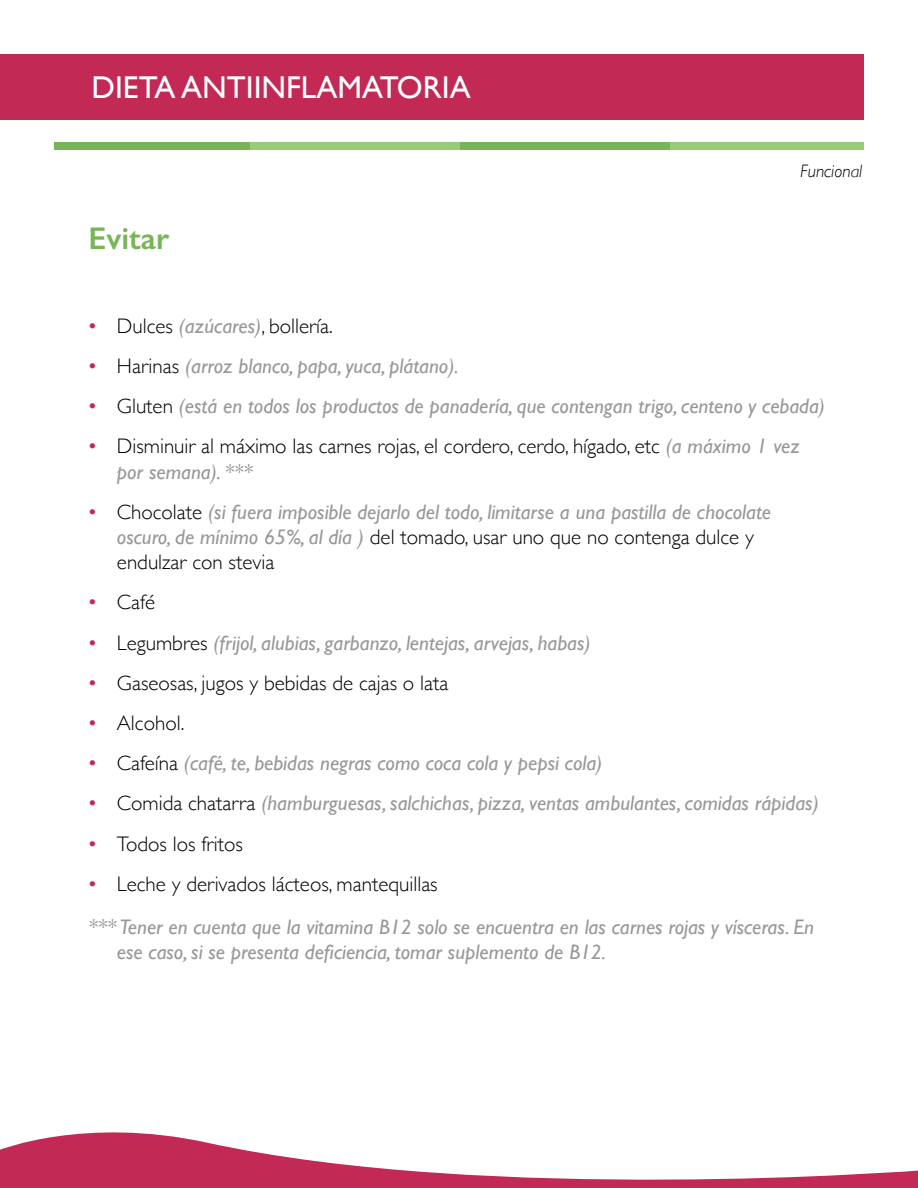
<style>
.page{position:relative;width:918px;height:1188px;background:#fff}
.page>*{position:absolute;margin:0;border:0;box-sizing:border-box;transform-origin:0 0}
.t1{font:31.5px "Gill Sans";color:#fff}
.t2{font:600 31.5px "Gill Sans";color:#78b557}
.t3{font:italic 21px/25.2px "Gill Sans";color:#989898}
.t4{font:300 21px/25.2px "Gill Sans";color:#000}
.t5{font:italic 300 18px "Gill Sans";color:#000}
.s1{font-weight:400;font-style:italic;color:#c22955}
.s2{font-weight:400;font-style:italic;color:#989898}
.s3{color:#c22955}
.s4{font-weight:300;font-style:normal;color:#000}
</style>
<div class="page">
<svg style="left:0;top:1132px;width:918px;height:56px"></svg>
<div style="left:0;top:54px;width:864px;height:66px;background:#c22955"></div>
<div style="left:54px;top:142px;width:196px;height:8px;background:#78b557"></div>
<div style="left:460px;top:142px;width:210px;height:8px;background:#78b557"></div>
<div style="left:250px;top:142px;width:210px;height:8px;background:#99cc78"></div>
<div style="left:670px;top:142px;width:194px;height:8px;background:#99cc78"></div>
<h1 class="t1" style="left:91px;top:69px;width:381px">DIETA ANTIINFLAMATORIA</h1>
<h1 class="t2" style="left:88px;top:220px;width:82px">Evitar</h1>
<p class="t5" style="left:800px;top:161px;width:64px">Funcional</p>
<p class="t4" style="left:88px;top:312px;width:246px"><span class="s1">•</span> Dulces <span class="s2">(azúcares)</span>, bollería.</p>
<p class="t3" style="left:88px;top:353px;width:372px"><span class="s3">•</span> <span class="s4">Harinas</span> (arroz blanco, papa, yuca, plátano).</p>
<p class="t3" style="left:88px;top:393px;width:738px"><span class="s3">•</span> <span class="s4">Gluten</span> (está en todos los productos de panadería, que contengan trigo, centeno y cebada)</p>
<p class="t4" style="left:117px;top:433px;width:685px;text-indent:-28px"><span class="s1">•</span> Disminuir al máximo las carnes rojas, el cordero, cerdo, hígado, etc <span class="s2">(a máximo 1 vez por semana). ***</span></p>
<p class="t3" style="left:117px;top:499px;width:656px;text-indent:-28px"><span class="s3">•</span> <span class="s4">Chocolate</span> (si fuera imposible dejarlo del todo, limitarse a una pastilla de chocolate oscuro, de mínimo 65%, al día ) <span class="s4">del tomado, usar uno que no contenga dulce y endulzar con stevia</span></p>
<p class="t4" style="left:88px;top:589px;width:68px"><span class="s1">•</span> Café</p>
<p class="t3" style="left:88px;top:630px;width:504px"><span class="s3">•</span> <span class="s4">Legumbres</span> (frijol, alubias, garbanzo, lentejas, arvejas, habas)</p>
<p class="t4" style="left:88px;top:669px;width:361px"><span class="s1">•</span> Gaseosas, jugos y bebidas de cajas o lata</p>
<p class="t4" style="left:88px;top:709px;width:97px"><span class="s1">•</span> Alcohol.</p>
<p class="t3" style="left:88px;top:750px;width:515px"><span class="s3">•</span> <span class="s4">Cafeína</span> (café, te, bebidas negras como coca cola y pepsi cola)</p>
<p class="t3" style="left:88px;top:791px;width:732px"><span class="s3">•</span> <span class="s4">Comida chatarra</span> (hamburguesas, salchichas, pizza, ventas ambulantes, comidas rápidas)</p>
<p class="t4" style="left:88px;top:830px;width:156px"><span class="s1">•</span> Todos los fritos</p>
<p class="t3" style="left:88px;top:862px;width:727px;line-height:43.2px"><span class="s3">•</span> <span class="s4">Leche y derivados lácteos, mantequillas<br></span>*** Tener en cuenta que la vitamina B12 solo se encuentra en las carnes rojas y vísceras. En</p>
<p class="t3" style="left:117px;top:939px;width:491px">ese caso, si se presenta deficiencia, tomar suplemento de B12.</p>
</div>
